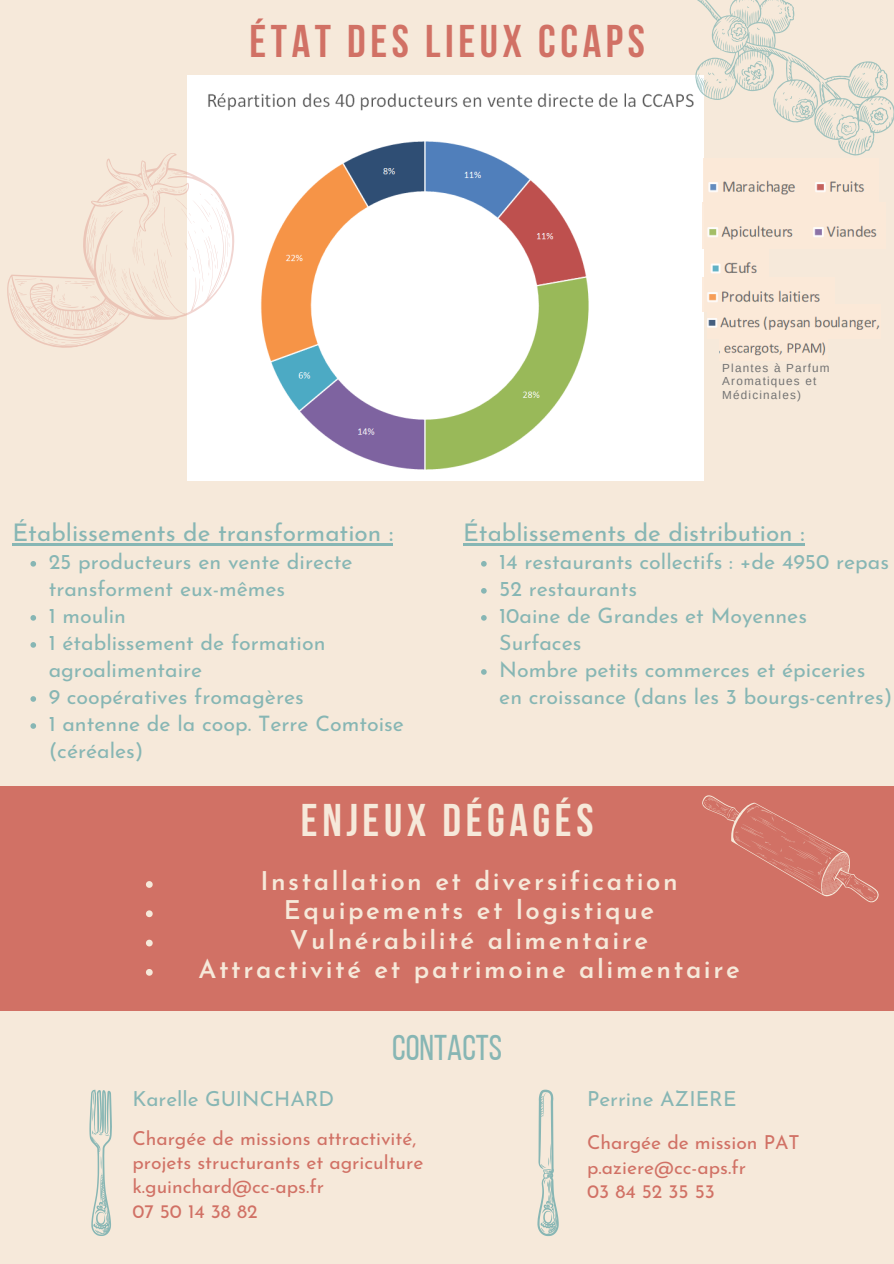
<style>
.page{position:relative;width:894px;height:1264px;background:#fff}
.page>*{position:absolute;margin:0;border:0;box-sizing:border-box;transform-origin:0 0}
.t1{font:700 45.6px "Bebas Neue";letter-spacing:.1em;color:#d17165}
.t2{font:700 45.6px "Bebas Neue";letter-spacing:.1em;color:#f6e9da}
.t3{font:35.7px "Bebas Neue";color:#87b6b4}
.t4{font:600 25.8px "Josefin Sans";letter-spacing:.1em;color:#f6e9da}
.t5{font:24.3px "Josefin Sans";color:#87b6b4}
.t6{font:21.3px/27px "Josefin Sans";color:#87b6b4}
.t7{font:20.7px "Josefin Sans";color:#87b6b4}
.t8{font:19.2px/24px "Josefin Sans";color:#d17165}
.t9{font:11.7px/13.6px "Arimo";letter-spacing:.1em;color:#737373}
</style>
<div class="page">
<div style="left:0;top:0;width:893px;height:1263px;background:#f6e9da"></div>
<div style="left:0;top:786px;width:893px;height:224px;background:#d17165"></div>
<svg style="left:146px;top:881px;width:7px;height:6px"></svg>
<svg style="left:146px;top:910px;width:7px;height:7px"></svg>
<svg style="left:146px;top:939px;width:7px;height:7px"></svg>
<svg style="left:146px;top:969px;width:7px;height:6px"></svg>
<svg style="left:89px;top:1089px;width:23px;height:146px"></svg>
<svg style="left:537px;top:1089px;width:21px;height:146px"></svg>
<img style="left:187px;top:76px;width:516px;height:404px">
<img style="left:708px;top:180px;width:156px;height:15px">
<img style="left:702px;top:203px;width:175px;height:45px">
<img style="left:702px;top:278px;width:118px;height:33px">
<img style="left:707px;top:305px;width:173px;height:25px">
<img style="left:719px;top:342px;width:106px;height:14px">
<img style="left:704px;top:247px;width:64px;height:38px">
<svg style="left:7px;top:139px;width:242px;height:219px"></svg>
<svg style="left:702px;top:795px;width:176px;height:107px"></svg>
<svg style="left:695px;top:0;width:198px;height:155px"></svg>
<svg style="left:30px;top:561px;width:6px;height:5px"></svg>
<svg style="left:30px;top:615px;width:6px;height:5px"></svg>
<svg style="left:30px;top:642px;width:6px;height:5px"></svg>
<svg style="left:30px;top:696px;width:6px;height:5px"></svg>
<svg style="left:30px;top:723px;width:6px;height:5px"></svg>
<hr style="left:12px;top:543px;width:381px;height:2px;background:#87b6b4">
<svg style="left:481px;top:561px;width:5px;height:5px"></svg>
<svg style="left:481px;top:588px;width:5px;height:5px"></svg>
<svg style="left:481px;top:615px;width:5px;height:5px"></svg>
<svg style="left:481px;top:669px;width:5px;height:5px"></svg>
<hr style="left:463px;top:543px;width:341px;height:2px;background:#87b6b4">
<p class="t1" style="left:249px;top:23px;width:397px">ÉTAT DES LIEUX CCAPS</p>
<p class="t9" style="left:722px;top:361px;width:109px">Plantes à Parfum<br>Aromatiques et<br>Médicinales)</p>
<p class="t5" style="left:12px;top:522px;width:382px">Établissements de transformation :</p>
<p class="t6" style="left:49px;top:550px;width:305px">25 producteurs en vente directe transforment eux-mêmes</p>
<p class="t6" style="left:49px;top:604px;width:79px">1 moulin</p>
<p class="t6" style="left:49px;top:631px;width:278px">1 établissement de formation agroalimentaire</p>
<p class="t6" style="left:49px;top:685px;width:256px">9 coopératives fromagères</p>
<p class="t6" style="left:49px;top:712px;width:356px">1 antenne de la coop. Terre Comtoise (céréales)</p>
<p class="t5" style="left:463px;top:522px;width:343px">Établissements de distribution :</p>
<p class="t6" style="left:499px;top:550px;width:391px">14 restaurants collectifs : +de 4950 repas</p>
<p class="t6" style="left:499px;top:577px;width:139px">52 restaurants</p>
<p class="t6" style="left:499px;top:604px;width:309px">10aine de Grandes et Moyennes<br>Surfaces</p>
<p class="t6" style="left:499px;top:658px;width:394px">Nombre petits commerces et épiceries en croissance (dans les 3 bourgs-centres)</p>
<p class="t2" style="left:301px;top:801px;width:294px">ENJEUX DÉGAGÉS</p>
<p class="t4" style="left:260px;top:870px;width:419px">Installation et diversification</p>
<p class="t4" style="left:284px;top:900px;width:372px">Equipements et logistique</p>
<p class="t4" style="left:290px;top:929px;width:359px">Vulnérabilité alimentaire</p>
<p class="t4" style="left:198px;top:958px;width:542px">Attractivité et patrimoine alimentaire</p>
<p class="t3" style="left:392px;top:1032px;width:112px">CONTACTS</p>
<p class="t7" style="left:132px;top:1090px;width:203px">Karelle GUINCHARD</p>
<p class="t7" style="left:587px;top:1090px;width:151px">Perrine AZIERE</p>
<p class="t8" style="left:132px;top:1128px;width:292px">Chargée de missions attractivité, projets structurants et agriculture</p>
<p class="t8" style="left:132px;top:1176px;width:193px">k.guinchard@cc-aps.fr</p>
<p class="t8" style="left:132px;top:1200px;width:127px">07 50 14 38 82</p>
<p class="t8" style="left:587px;top:1132px;width:214px">Chargée de mission PAT</p>
<p class="t8" style="left:587px;top:1156px;width:160px">p.aziere@cc-aps.fr</p>
<p class="t8" style="left:587px;top:1180px;width:129px">03 84 52 35 53</p>
</div>
